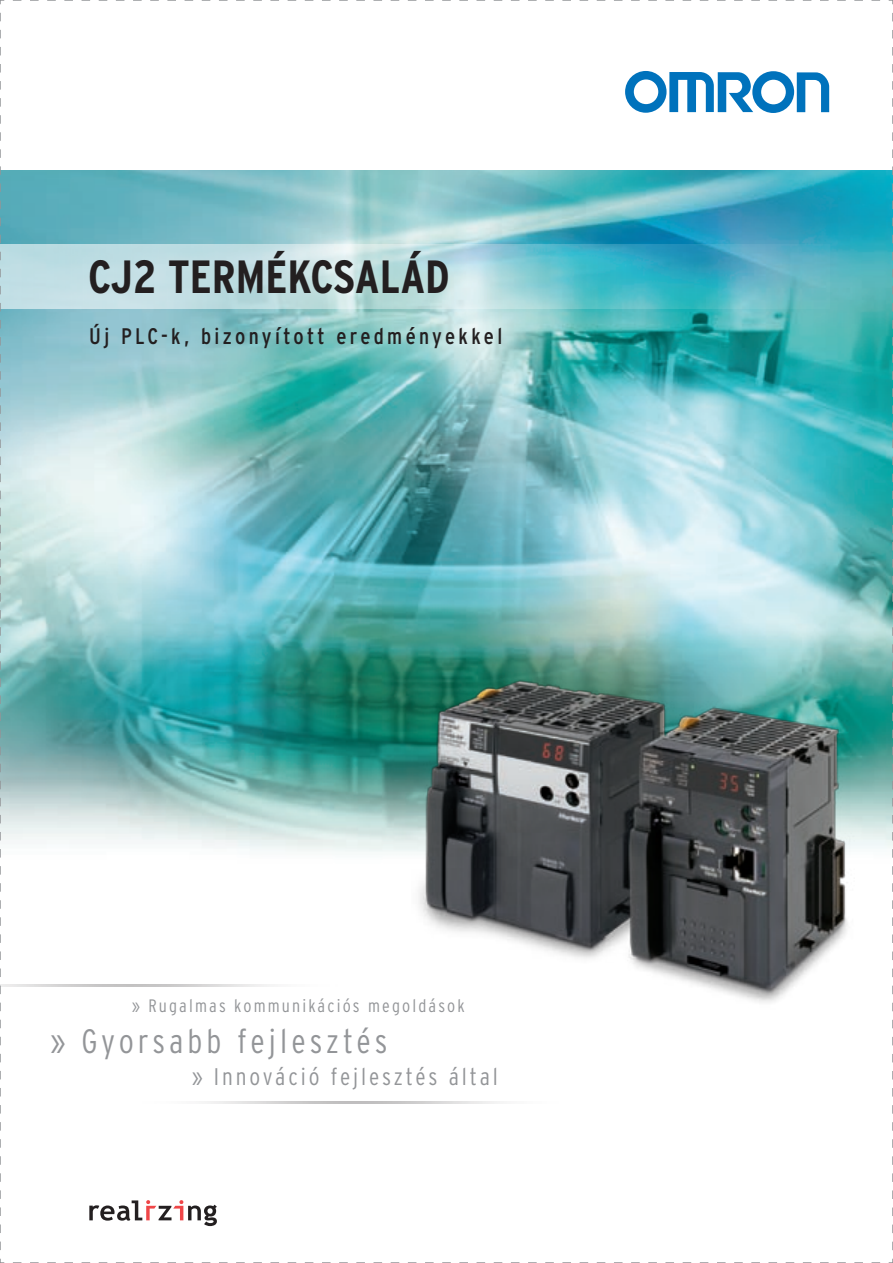
<style>
.page{position:relative;width:893px;height:1263px;background:#fff}
.page>*{position:absolute;margin:0;border:0;box-sizing:border-box;transform-origin:0 0}
.t1{font:700 condensed 46.5px "Interstate CE";color:#231f20}
.t2{font:300 condensed 33.75px "Interstate CE";letter-spacing:.115em;color:#939598}
.t3{font:300 condensed 24px "Interstate CE";letter-spacing:.12em;color:#939598}
.t4{font:condensed 22.5px "Interstate CE";letter-spacing:.15em;color:#231f20}
.t5{font:300 condensed 18px "Interstate CE";letter-spacing:.12em;color:#939598}
</style>
<div class="page">
<img style="left:0;top:0;width:893px;height:1263px">
<h1 class="t1" style="left:88px;top:248px;width:363px">CJ2 TERMÉKCSALÁD</h1>
<p class="t4" style="left:89px;top:322px;width:415px">Új PLC-k, bizonyított eredményekkel</p>
<p class="t5" style="left:132px;top:995px;width:334px">» Rugalmas kommunikációs megoldások</p>
<h2 class="t2" style="left:50px;top:1020px;width:339px">» Gyorsabb fejlesztés</h2>
<h3 class="t3" style="left:192px;top:1062px;width:308px">» Innováció fejlesztés által</h3>
</div>
